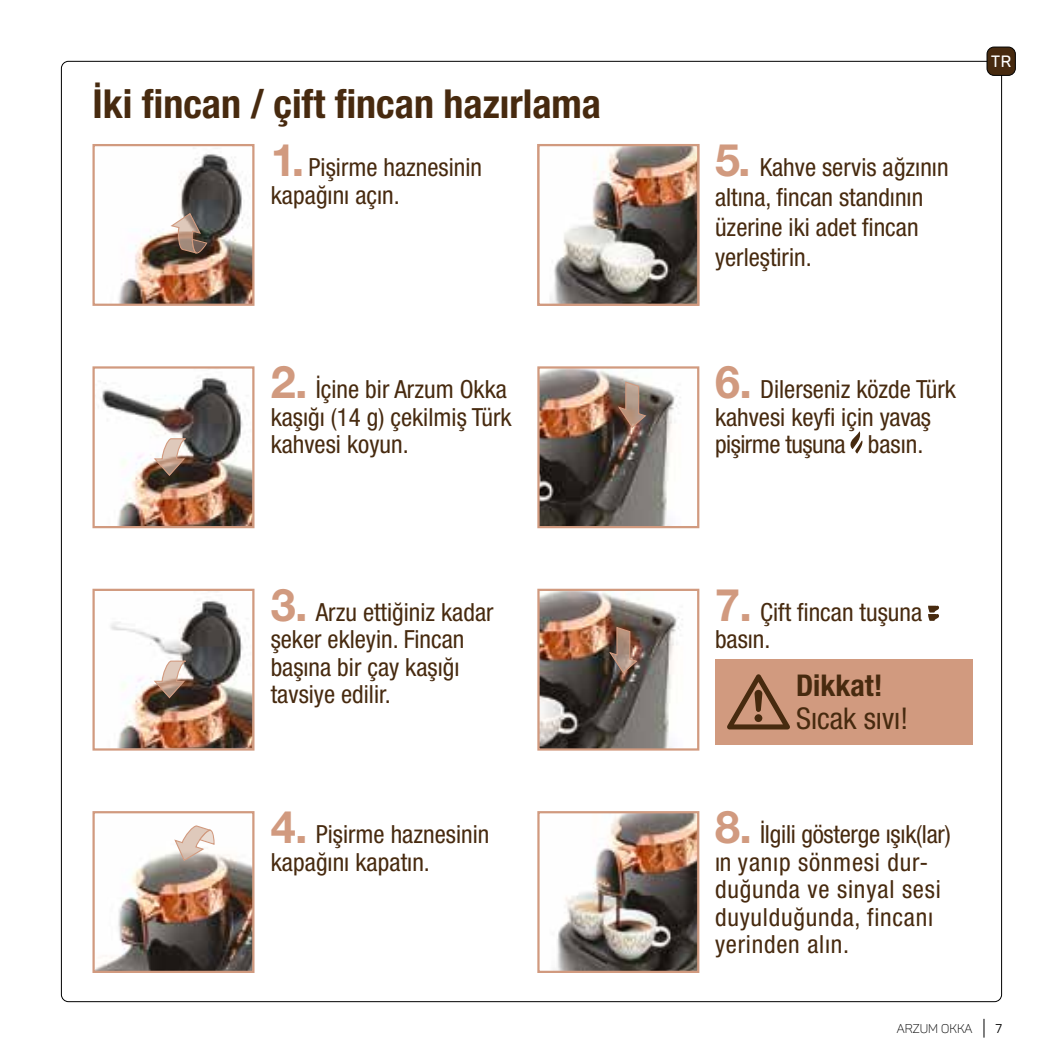
<style>
.page{position:relative;width:1063px;height:1063px;background:#fff}
.page>*{position:absolute;margin:0;border:0;box-sizing:border-box;transform-origin:0 0}
.t1{font:700 condensed 40px "Helvetica Neue LTW1 G";color:#472a0f}
.t2{font:condensed 30px "Helvetica Neue LTW1 G";color:#472a0f}
.t3{font:700 condensed 30px "Helvetica Neue LTW1 G";color:#472a0f}
.t4{font:condensed 25px/27.5px "Helvetica Neue LTW1 G";color:#472a0f}
.t5{font:condensed 25px/27.5px "Helvetica Neue LTW1 G";letter-spacing:.03em;color:#472a0f}
.t6{font:600 16.25px "Panton";color:#fff}
.t7{font:300 12.5px "Panton";color:#000}
.t8{font:12.5px "Panton";color:#000}
.s1{font-weight:700;font-stretch:normal;font-size:45px;color:#d19a7f}
</style>
<div class="page">
<svg style="left:984px;top:1019px;width:1px;height:19px"></svg>
<img style="left:540px;top:369px;width:141px;height:156px">
<svg style="left:617px;top:381px;width:31px;height:48px"></svg>
<div style="left:537px;top:366px;width:162px;height:162px;border:2px solid #d19a7f"></div>
<img style="left:540px;top:592px;width:143px;height:156px">
<svg style="left:608px;top:626px;width:31px;height:48px"></svg>
<div style="left:537px;top:589px;width:162px;height:162px;border:2px solid #d19a7f"></div>
<img style="left:557px;top:814px;width:139px;height:156px">
<div style="left:537px;top:811px;width:162px;height:162px;border:2px solid #d19a7f"></div>
<div style="left:987px;top:47px;width:28px;height:28px;background:#472a0f;border-radius:7px"></div>
<div style="left:987px;top:47px;width:29px;height:29px;border:1px solid #000;border-radius:7px"></div>
<img style="left:118px;top:148px;width:134px;height:155px">
<svg style="left:169px;top:212px;width:39px;height:42px;background:#8e7d72"></svg>
<div style="left:92px;top:144px;width:163px;height:162px;border:2px solid #d19a7f"></div>
<img style="left:98px;top:376px;width:154px;height:149px">
<svg style="left:152px;top:438px;width:35px;height:39px"></svg>
<div style="left:92px;top:366px;width:163px;height:162px;border:2px solid #d19a7f"></div>
<img style="left:110px;top:599px;width:142px;height:149px">
<svg style="left:152px;top:660px;width:35px;height:39px"></svg>
<div style="left:92px;top:589px;width:163px;height:162px;border:2px solid #d19a7f"></div>
<img style="left:95px;top:852px;width:157px;height:118px">
<svg style="left:173px;top:825px;width:42px;height:37px"></svg>
<div style="left:92px;top:811px;width:163px;height:162px;border:2px solid #d19a7f"></div>
<img style="left:550px;top:147px;width:146px;height:156px">
<svg style="left:850px;top:431px;width:12px;height:23px"></svg>
<svg style="left:928px;top:606px;width:11px;height:15px"></svg>
<div style="left:716px;top:660px;width:257px;height:85px;background:#d19a7f"></div>
<svg style="left:727px;top:674px;width:63px;height:55px"></svg>
<div style="left:537px;top:144px;width:162px;height:162px;border:2px solid #d19a7f"></div>
<h1 class="t1" style="left:92px;top:80px;width:510px">İki fincan / çift fincan hazırlama</h1>
<p class="t4" style="left:271px;top:154px;width:213px"><span class="s1">1.</span> Pişirme haznesinin kapağını açın.</p>
<p class="t4" style="left:715px;top:153px;width:235px;line-height:30px"><span class="s1">5.</span> Kahve servis ağzının altına, fincan standının üzerine iki adet fincan yerleştirin.</p>
<p class="t6" style="left:991px;top:52px;width:22px">TR</p>
<p class="t4" style="left:271px;top:376px;width:243px"><span class="s1">2.</span> İçine bir Arzum Okka kaşığı (14 g) çekilmiş Türk kahvesi koyun.</p>
<p class="t4" style="left:715px;top:376px;width:242px"><span class="s1">6.</span> Dilerseniz közde Türk kahvesi keyfi için yavaş pişirme tuşuna basın.</p>
<p class="t4" style="left:271px;top:598px;width:224px"><span class="s1">3.</span> Arzu ettiğiniz kadar şeker ekleyin. Fincan başına bir çay kaşığı tavsiye edilir.</p>
<p class="t4" style="left:715px;top:598px;width:209px"><span class="s1">7.</span> Çift fincan tuşuna basın.</p>
<p class="t3" style="left:796px;top:667px;width:88px">Dikkat!</p>
<p class="t2" style="left:796px;top:701px;width:114px">Sıcak sıvı!</p>
<p class="t4" style="left:271px;top:821px;width:220px"><span class="s1">4.</span> Pişirme haznesinin kapağını kapatın.</p>
<p class="t5" style="left:715px;top:821px;width:237px"><span class="s1">8.</span> İlgili gösterge ışık(lar) ın yanıp sönmesi dur&shy;duğunda ve sinyal sesi duyulduğunda, fincanı yerinden alın.</p>
<p class="t7" style="left:897px;top:1021px;width:77px">ARZUM OKKA</p>
<p class="t8" style="left:995px;top:1021px;width:8px">7</p>
</div>
